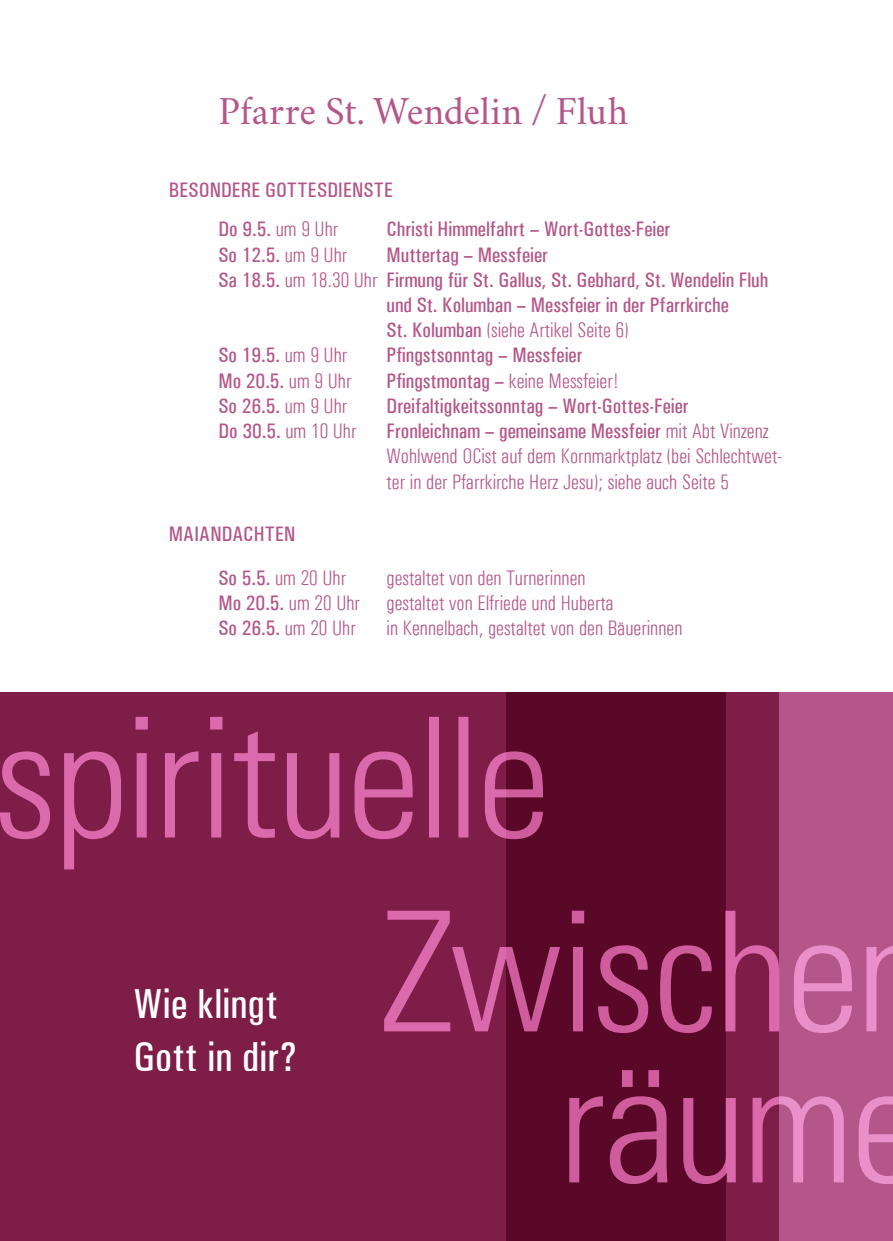
<style>
.page{position:relative;width:893px;height:1241px;background:#fff}
.page>*{position:absolute;margin:0;border:0;box-sizing:border-box;transform-origin:0 0}
.t1{font:500 condensed 42px/52.5px "Univers";letter-spacing:.005em;color:#fff}
.t2{font:40.25px "Crimson";letter-spacing:-.01em;color:#b45689}
.t3{font:500 condensed 21px "Univers";color:#b45689}
.t4{font:300 condensed 21px/25.2px "Univers";color:#b45689}
.s1{font-weight:300}
.s2{font-weight:500}
</style>
<div class="page">
<div style="left:0;top:692px;width:893px;height:548px;background:#b45689"></div>
<div style="left:506px;top:692px;width:273px;height:548px;background:#7f1d49"></div>
<svg style="left:0;top:692px;width:725px;height:548px;background:#74173f"></svg>
<svg style="left:384px;top:910px;width:509px;height:122px"></svg>
<svg style="left:569px;top:1069px;width:324px;height:114px"></svg>
<svg style="left:0;top:716px;width:543px;height:153px;background:#902c5b"></svg>
<h2 class="t2" style="left:218px;top:79px;width:411px">Pfarre St. Wendelin / Fluh</h2>
<p class="t3" style="left:169px;top:178px;width:226px">BESONDERE GOTTESDIENSTE</p>
<p class="t3" style="left:218px;top:217px;width:121px">Do 9.5. <span class="s1">um 9 Uhr</span></p>
<p class="t3" style="left:386px;top:217px;width:285px">Christi Himmelfahrt – Wort-Gottes-Feier</p>
<p class="t3" style="left:218px;top:242px;width:130px">So 12.5. <span class="s1">um 9 Uhr</span></p>
<p class="t3" style="left:386px;top:242px;width:163px">Muttertag – Messfeier</p>
<p class="t3" style="left:218px;top:267px;width:551px">Sa 18.5. <span class="s1">um 18.30 Uhr</span> Firmung für St. Gallus, St. Gebhard, St. Wendelin Fluh</p>
<p class="t3" style="left:386px;top:292px;width:344px">und St. Kolumban – Messfeier in der Pfarrkirche</p>
<p class="t4" style="left:386px;top:317px;width:244px"><span class="s2">St. Kolumban</span> (siehe Artikel Seite 6)</p>
<p class="t3" style="left:218px;top:343px;width:130px">So 19.5. <span class="s1">um 9 Uhr</span></p>
<p class="t3" style="left:386px;top:343px;width:197px">Pfingstsonntag – Messfeier</p>
<p class="t3" style="left:218px;top:368px;width:135px">Mo 20.5. <span class="s1">um 9 Uhr</span></p>
<p class="t4" style="left:386px;top:368px;width:234px"><span class="s2">Pfingstmontag –</span> keine Messfeier!</p>
<p class="t3" style="left:218px;top:393px;width:130px">So 26.5. <span class="s1">um 9 Uhr</span></p>
<p class="t3" style="left:386px;top:393px;width:304px">Dreifaltigkeitssonntag – Wort-Gottes-Feier</p>
<p class="t3" style="left:218px;top:418px;width:140px">Do 30.5. <span class="s1">um 10 Uhr</span></p>
<p class="t4" style="left:386px;top:418px;width:397px"><span class="s2">Fronleichnam – gemeinsame Messfeier</span> mit Abt Vinzenz<br>Wohlwend OCist auf dem Kornmarktplatz (bei Schlechtwet&shy;ter in der Pfarrkirche Herz Jesu); siehe auch Seite 5</p>
<p class="t3" style="left:169px;top:521px;width:128px">MAIANDACHTEN</p>
<p class="t4" style="left:218px;top:565px;width:129px"><span class="s2">So 5.5.</span> um 20 Uhr</p>
<p class="t4" style="left:386px;top:565px;width:201px">gestaltet von den Turnerinnen</p>
<p class="t3" style="left:218px;top:590px;width:143px">Mo 20.5. <span class="s1">um 20 Uhr</span></p>
<p class="t4" style="left:386px;top:590px;width:229px">gestaltet von Elfriede und Huberta</p>
<p class="t3" style="left:218px;top:615px;width:139px">So 26.5. <span class="s1">um 20 Uhr</span></p>
<p class="t4" style="left:386px;top:615px;width:298px">in Kennelbach, gestaltet von den Bäuerinnen</p>
<h1 class="t1" style="left:133px;top:977px;width:165px">Wie klingt<br>Gott in dir?</h1>
</div>
